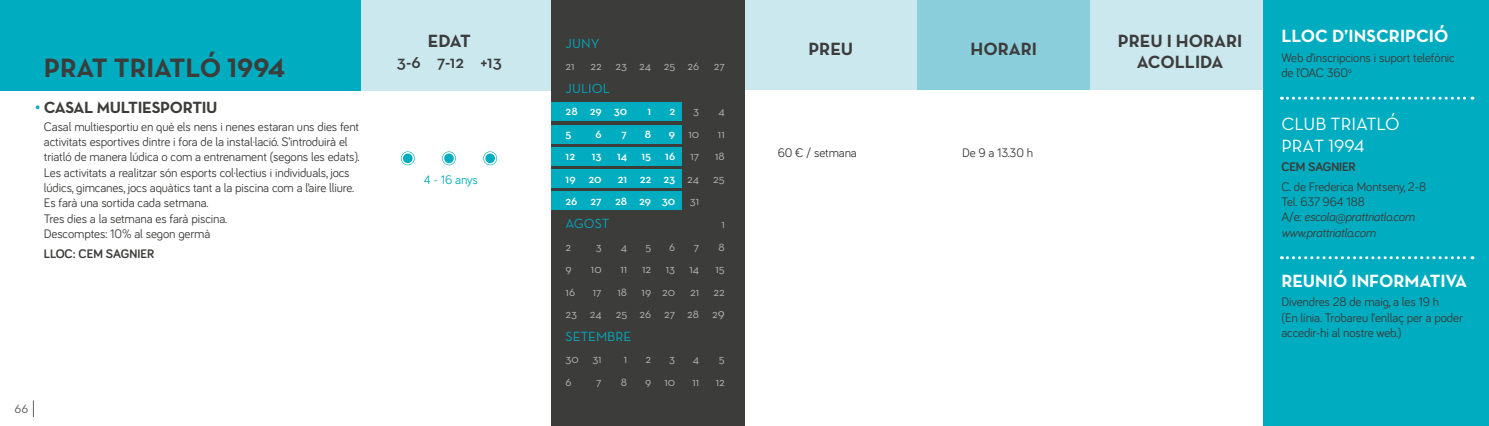
<style>
.page{position:relative;width:1489px;height:426px;background:#fff}
.page>*{position:absolute;margin:0;border:0;box-sizing:border-box;transform-origin:0 0}
.t1{font:27px "Neutra Text Bold Alt";color:#3c3c3b}
.t2{font:700 18px/21.6px "Neutra Text";color:#3c3c3b;text-align:center}
.t3{font:700 18px "Neutra Text";color:#fff}
.t4{font:18px "Neutra Text";color:#fff}
.t5{font:600 18px "Neutra Text";color:#3c3c3b}
.t6{font:18px "Neutra Text Book Alt";color:#fff}
.t7{font:16.5px "Neutra Text Bold Alt";letter-spacing:-.02em;color:#3c3c3b}
.t8{font:13.5px "Neutra Text";color:#00acbf}
.t9{font:13.5px "Neutra Text";color:#646363}
.t10{font:12.75px/15.3px "Bariol";letter-spacing:-.01em;color:#3c3c3b}
.t11{font:700 12.75px "Bariol";letter-spacing:-.01em;color:#3c3c3b}
.t12{font:12.75px "Bariol";letter-spacing:-.01em;color:#00acbf}
.t13{font:12px/22.5px "Neutra Text";color:#b3b2b2;text-align:right}
.t14{font:600 12px/22.5px "Neutra Text";color:#fff}
.s1{font-family:"Neutra Text";font-weight:700}
.s2{font-weight:600;color:#fff}
.s3{font-weight:400;color:#b3b2b2}
.s4{font-size:13.5px}
.s5{font-family:"Neutra Text"}
.s6{font-style:italic}
</style>
<div class="page">
<svg style="left:33px;top:400px;width:1px;height:16px"></svg>
<svg style="left:442px;top:151px;width:14px;height:14px"></svg>
<div style="left:443px;top:153px;width:11px;height:11px;background:#00acbf;border-radius:50%"></div>
<div style="left:442px;top:152px;width:13px;height:12px;border:2px solid #fff;border-radius:50%"></div>
<div style="left:361px;top:0;width:190px;height:90px;background:#cbe8ee"></div>
<div style="left:0;top:0;width:361px;height:90px;background:#00acbf"></div>
<svg style="left:401px;top:151px;width:13px;height:14px"></svg>
<div style="left:402px;top:153px;width:11px;height:11px;background:#00acbf;border-radius:50%"></div>
<div style="left:401px;top:152px;width:13px;height:12px;border:2px solid #fff;border-radius:50%"></div>
<svg style="left:483px;top:151px;width:14px;height:14px"></svg>
<div style="left:484px;top:153px;width:11px;height:11px;background:#00acbf;border-radius:50%"></div>
<div style="left:484px;top:152px;width:12px;height:12px;border:2px solid #fff;border-radius:50%"></div>
<svg style="left:36px;top:105px;width:3px;height:4px"></svg>
<div style="left:1263px;top:0;width:225px;height:425px;background:#00acbf"></div>
<div style="left:744px;top:0;width:173px;height:89px;background:#cbe8ee"></div>
<div style="left:917px;top:0;width:173px;height:89px;background:#89ceda"></div>
<div style="left:1090px;top:0;width:172px;height:89px;background:#cbe8ee"></div>
<svg style="left:1281px;top:97px;width:191px;height:3px"></svg>
<svg style="left:1281px;top:256px;width:191px;height:3px"></svg>
<div style="left:551px;top:0;width:193px;height:425px;background:#3c3c3b"></div>
<div style="left:551px;top:124px;width:130px;height:19px;background:#00acbf"></div>
<div style="left:551px;top:147px;width:130px;height:18px;background:#00acbf"></div>
<div style="left:551px;top:102px;width:130px;height:19px;background:#00acbf"></div>
<div style="left:551px;top:168px;width:130px;height:19px;background:#00acbf"></div>
<div style="left:551px;top:190px;width:130px;height:19px;background:#00acbf"></div>
<h1 class="t1" style="left:44px;top:51px;width:243px"><span class="s1">PRAT</span> TRIATLÓ 1994</h1>
<p class="t7" style="left:44px;top:97px;width:175px">CASAL MULTIESPORTIU</p>
<p class="t10" style="left:44px;top:118px;width:317px">Casal multiesportiu en què els nens i nenes estaran uns dies fent activitats esportives dintre i fora de la instal·lació. S’introduirà el triatló de manera lúdica o com a entrenament (segons les edats).<br>Les activitats a realitzar són esports col·lectius i individuals, jocs lúdics, gimcanes, jocs aquàtics tant a la piscina com a l’aire lliure.<br>Es farà una sortida cada setmana.<br>Tres dies a la setmana es farà piscina.<br>Descomptes: 10% al segon germà</p>
<p class="t11" style="left:44px;top:244px;width:112px">LLOC: CEM SAGNIER</p>
<h2 class="t2" style="left:428px;top:29px;width:44px">EDAT</h2>
<h2 class="t5" style="left:397px;top:51px;width:106px">3-6 7-12 +13</h2>
<p class="t12" style="left:424px;top:170px;width:56px">4 - 16 anys</p>
<p class="t9" style="left:15px;top:399px;width:15px">66</p>
<p class="t8" style="left:565px;top:35px;width:35px">JUNY</p>
<p class="t13" style="left:565px;top:55px;width:11px">21</p>
<p class="t13" style="left:590px;top:55px;width:136px">22 23 24 25 26 27</p>
<p class="t8" style="left:565px;top:80px;width:46px">JULIOL</p>
<p class="t14" style="left:565px;top:100px;width:63px">28 29 30</p>
<p class="t14" style="left:647px;top:100px;width:5px">1</p>
<p class="t14" style="left:669px;top:100px;width:7px">2</p>
<p class="t13" style="left:693px;top:100px;width:7px">3</p>
<p class="t13" style="left:718px;top:100px;width:8px">4</p>
<p class="t14" style="left:565px;top:122px;width:7px">5</p>
<p class="t14" style="left:595px;top:122px;width:8px">6</p>
<p class="t14" style="left:621px;top:122px;width:7px">7</p>
<p class="t14" style="left:645px;top:122px;width:8px">8</p>
<p class="t13" style="left:669px;top:122px;width:32px"><span class="s2">9</span> 10</p>
<p class="t13" style="left:718px;top:122px;width:8px">11</p>
<p class="t14" style="left:565px;top:145px;width:11px">12</p>
<p class="t14" style="left:592px;top:145px;width:11px">13</p>
<p class="t14" style="left:617px;top:145px;width:60px">14 15 16</p>
<p class="t13" style="left:690px;top:145px;width:10px">17</p>
<p class="t13" style="left:715px;top:145px;width:11px">18</p>
<p class="t14" style="left:565px;top:167px;width:38px">19 20</p>
<p class="t14" style="left:565px;top:167px;width:161px;text-indent:52px">21 22 23 <span class="s3">24 25<br></span>26 27 28 29 30 <span class="s3">31</span></p>
<p class="t8" style="left:565px;top:215px;width:45px">AGOST</p>
<p class="t13" style="left:721px;top:212px;width:5px">1</p>
<p class="t13" style="left:565px;top:235px;width:7px">2</p>
<p class="t13" style="left:595px;top:235px;width:7px">3</p>
<p class="t13" style="left:621px;top:235px;width:8px">4</p>
<p class="t13" style="left:645px;top:235px;width:7px">5</p>
<p class="t13" style="left:669px;top:235px;width:8px">6</p>
<p class="t13" style="left:693px;top:235px;width:7px">7</p>
<p class="t13" style="left:718px;top:235px;width:8px">8</p>
<p class="t13" style="left:565px;top:257px;width:8px">9</p>
<p class="t13" style="left:591px;top:257px;width:12px">10</p>
<p class="t13" style="left:620px;top:257px;width:80px">11 12 13 14</p>
<p class="t13" style="left:715px;top:257px;width:11px">15</p>
<p class="t13" style="left:565px;top:280px;width:11px">16</p>
<p class="t13" style="left:593px;top:280px;width:10px">17</p>
<p class="t13" style="left:565px;top:280px;width:161px">18 19 20 21 22<br>23 24 25 26 27 28 2<span class="s4">9</span></p>
<p class="t8" style="left:565px;top:327px;width:67px">SETEMBRE</p>
<p class="t13" style="left:565px;top:347px;width:37px">30 31</p>
<p class="t13" style="left:623px;top:347px;width:5px">1</p>
<p class="t13" style="left:645px;top:347px;width:7px">2</p>
<p class="t13" style="left:669px;top:347px;width:7px">3</p>
<p class="t13" style="left:693px;top:347px;width:8px">4</p>
<p class="t13" style="left:719px;top:347px;width:7px">5</p>
<p class="t13" style="left:565px;top:370px;width:8px">6</p>
<p class="t13" style="left:596px;top:370px;width:7px">7</p>
<p class="t13" style="left:621px;top:370px;width:8px">8</p>
<p class="t13" style="left:645px;top:370px;width:32px">9 10</p>
<p class="t13" style="left:692px;top:370px;width:8px">11</p>
<p class="t13" style="left:715px;top:370px;width:11px">12</p>
<h2 class="t2" style="left:808px;top:38px;width:46px">PREU</h2>
<h2 class="t2" style="left:970px;top:38px;width:68px">HORARI</h2>
<h2 class="t2" style="left:1117px;top:29px;width:126px">PREU I HORARI<br>ACOLLIDA</h2>
<p class="t10" style="left:777px;top:144px;width:81px">60 € / setmana</p>
<p class="t10" style="left:962px;top:144px;width:73px">De 9 a 13.30 h</p>
<h2 class="t3" style="left:1281px;top:25px;width:169px">LLOC D’INSCRIPCIÓ</h2>
<p class="t10" style="left:1281px;top:49px;width:175px">Web d’inscripcions i suport telefònic de l’OAC 360<sup>o</sup></p>
<h2 class="t4" style="left:1281px;top:113px;width:120px">CLUB TRIATLÓ</h2>
<h2 class="t6" style="left:1281px;top:134px;width:84px"><span class="s5">PRA</span>T 1994</h2>
<p class="t11" style="left:1281px;top:158px;width:76px">CEM SAGNIER</p>
<p class="t10" style="left:1281px;top:178px;width:146px">C. de Frederica Montseny, 2-8<br>Tel. 637 964 188<br>A/e: <span class="s6">escola@prattriatlo.com www.prattriatlo.com</span></p>
<h2 class="t3" style="left:1281px;top:269px;width:187px">REUNIÓ INFORMATIVA</h2>
<p class="t10" style="left:1281px;top:293px;width:183px">Divendres 28 de maig, a les 19 h<br>(En línia. Trobareu l’enllaç per a poder accedir-hi al nostre web.)</p>
</div>
